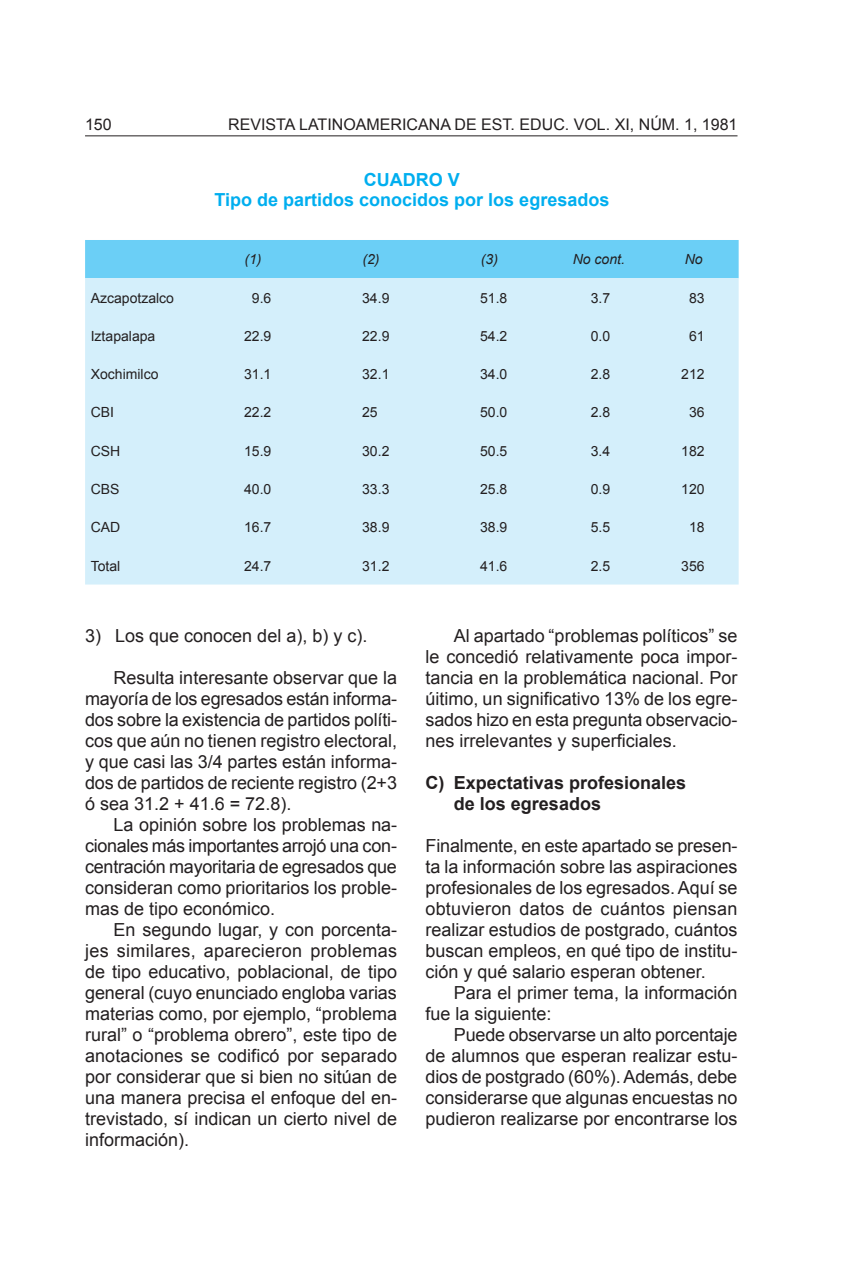
<style>
.page{position:relative;width:851px;height:1276px;background:#fff}
.page>*{position:absolute;margin:0;border:0;box-sizing:border-box;transform-origin:0 0}
.t1{font:18px/21px "Arial";color:#231f20;text-align:justify}
.t2{font:700 18px/20px "Arial";color:#00aeef;text-align:center}
.t3{font:700 18px/21px "Arial";color:#231f20}
.t4{font:16px "Arial";color:#231f20}
.t5{font:14px "Arial";color:#231f20}
.t6{font:italic 14px "Arial";color:#231f20}
.s1{font-style:inherit}
</style>
<div class="page">
<hr style="left:85px;top:135px;width:652px;height:1px;background:#231f20">
<div style="left:85px;top:240px;width:653px;height:38px;background:#6bcff6"></div>
<div style="left:85px;top:278px;width:653px;height:306px;background:#d4effb"></div>
<p class="t4" style="left:85px;top:114px;width:28px">150</p>
<p class="t4" style="left:228px;top:114px;width:510px">REVISTA LATINOAMERICANA DE EST. EDUC. VOL. XI, N<span class="s1">Ú</span>M. 1, 1981</p>
<p class="t2" style="left:214px;top:170px;width:396px">CUADRO V<br>Tipo de partidos conocidos por los egresados</p>
<p class="t6" style="left:244px;top:250px;width:19px">(1)</p>
<p class="t6" style="left:362px;top:250px;width:19px">(2)</p>
<p class="t6" style="left:481px;top:250px;width:19px">(3)</p>
<p class="t6" style="left:572px;top:250px;width:54px">No cont.</p>
<p class="t6" style="left:684px;top:250px;width:19px">No</p>
<p class="t5" style="left:91px;top:288px;width:85px">Azcapotzalco</p>
<p class="t5" style="left:252px;top:288px;width:21px">9.6</p>
<p class="t5" style="left:362px;top:288px;width:29px">34.9</p>
<p class="t5" style="left:480px;top:288px;width:29px">51.8</p>
<p class="t5" style="left:590px;top:288px;width:21px">3.7</p>
<p class="t5" style="left:689px;top:288px;width:17px">83</p>
<p class="t5" style="left:91px;top:327px;width:66px">Iztapalapa</p>
<p class="t5" style="left:244px;top:327px;width:29px">22.9</p>
<p class="t5" style="left:362px;top:327px;width:29px">22.9</p>
<p class="t5" style="left:480px;top:327px;width:29px">54.2</p>
<p class="t5" style="left:590px;top:327px;width:21px">0.0</p>
<p class="t5" style="left:689px;top:327px;width:17px">61</p>
<p class="t5" style="left:91px;top:365px;width:69px">Xochimilco</p>
<p class="t5" style="left:244px;top:365px;width:29px">31.1</p>
<p class="t5" style="left:362px;top:365px;width:29px">32.1</p>
<p class="t5" style="left:480px;top:365px;width:29px">34.0</p>
<p class="t5" style="left:590px;top:365px;width:21px">2.8</p>
<p class="t5" style="left:681px;top:365px;width:25px">212</p>
<p class="t5" style="left:91px;top:403px;width:25px">CBI</p>
<p class="t5" style="left:244px;top:403px;width:29px">22.2</p>
<p class="t5" style="left:362px;top:403px;width:17px">25</p>
<p class="t5" style="left:480px;top:403px;width:29px">50.0</p>
<p class="t5" style="left:590px;top:403px;width:21px">2.8</p>
<p class="t5" style="left:689px;top:403px;width:17px">36</p>
<p class="t5" style="left:91px;top:441px;width:31px">CSH</p>
<p class="t5" style="left:244px;top:441px;width:29px">15.9</p>
<p class="t5" style="left:362px;top:441px;width:29px">30.2</p>
<p class="t5" style="left:480px;top:441px;width:29px">50.5</p>
<p class="t5" style="left:590px;top:441px;width:21px">3.4</p>
<p class="t5" style="left:681px;top:441px;width:25px">182</p>
<p class="t5" style="left:91px;top:480px;width:30px">CBS</p>
<p class="t5" style="left:244px;top:480px;width:29px">40.0</p>
<p class="t5" style="left:362px;top:480px;width:29px">33.3</p>
<p class="t5" style="left:480px;top:480px;width:29px">25.8</p>
<p class="t5" style="left:590px;top:480px;width:21px">0.9</p>
<p class="t5" style="left:681px;top:480px;width:25px">120</p>
<p class="t5" style="left:91px;top:518px;width:31px">CAD</p>
<p class="t5" style="left:244px;top:518px;width:29px">16.7</p>
<p class="t5" style="left:362px;top:518px;width:29px">38.9</p>
<p class="t5" style="left:480px;top:518px;width:29px">38.9</p>
<p class="t5" style="left:590px;top:518px;width:21px">5.5</p>
<p class="t5" style="left:689px;top:518px;width:17px">18</p>
<p class="t5" style="left:91px;top:556px;width:31px">Total</p>
<p class="t5" style="left:244px;top:556px;width:29px">24.7</p>
<p class="t5" style="left:362px;top:556px;width:29px">31.2</p>
<p class="t5" style="left:480px;top:556px;width:29px">41.6</p>
<p class="t5" style="left:590px;top:556px;width:21px">2.5</p>
<p class="t5" style="left:681px;top:556px;width:25px">356</p>
<p class="t1" style="left:85px;top:625px;width:284px">3) Los que conocen del a), b) y c).</p>
<p class="t1" style="left:85px;top:667px;width:313px;text-indent:28px">Resulta interesante observar que la mayoría de los egresados están informa&shy;dos sobre la existencia de partidos políti&shy;cos que aún no tienen registro electoral, y que casi las 3/4 partes están informa&shy;dos de partidos de reciente registro (2+3 ó sea 31.2 + 41.6 = 72.8).</p>
<p class="t1" style="left:85px;top:814px;width:313px;text-indent:28px">La opinión sobre los problemas na&shy;cionales más importantes arrojó una con&shy;centración mayoritaria de egresados que consideran como prioritarios los proble&shy;mas de tipo económico.</p>
<p class="t1" style="left:85px;top:919px;width:313px;text-indent:28px">En segundo lugar, y con porcenta&shy;jes similares, aparecieron problemas de tipo educativo, poblacional, de tipo general (cuyo enunciado engloba varias materias como, por ejemplo, “problema rural” o “problema obrero”, este tipo de anotaciones se codificó por separado por considerar que si bien no sitúan de una manera precisa el enfoque del en&shy;trevistado, sí indican un cierto nivel de información).</p>
<p class="t1" style="left:425px;top:625px;width:313px;text-indent:28px">Al apartado “problemas políticos” se le concedió relativamente poca impor&shy;tancia en la problemática nacional. Por úitimo, un significativo 13% de los egre&shy;sados hizo en esta pregunta observacio&shy;nes irrelevantes y superficiales.</p>
<p class="t3" style="left:454px;top:773px;width:234px;text-indent:-28px">C) Expectativas profesionales de los egresados</p>
<p class="t1" style="left:425px;top:835px;width:313px">Finalmente, en este apartado se presen&shy;ta la información sobre las aspiraciones profesionales de los egresados. Aquí se obtuvieron datos de cuántos piensan realizar estudios de postgrado, cuántos buscan empleos, en qué tipo de institu&shy;ción y qué salario esperan obtener.</p>
<p class="t1" style="left:425px;top:982px;width:313px;text-indent:28px">Para el primer tema, la información fue la siguiente:</p>
<p class="t1" style="left:425px;top:1024px;width:313px;text-indent:28px">Puede observarse un alto porcentaje de alumnos que esperan realizar estu&shy;dios de postgrado (60%). Además, debe considerarse que algunas encuestas no pudieron realizarse por encontrarse los</p>
</div>
